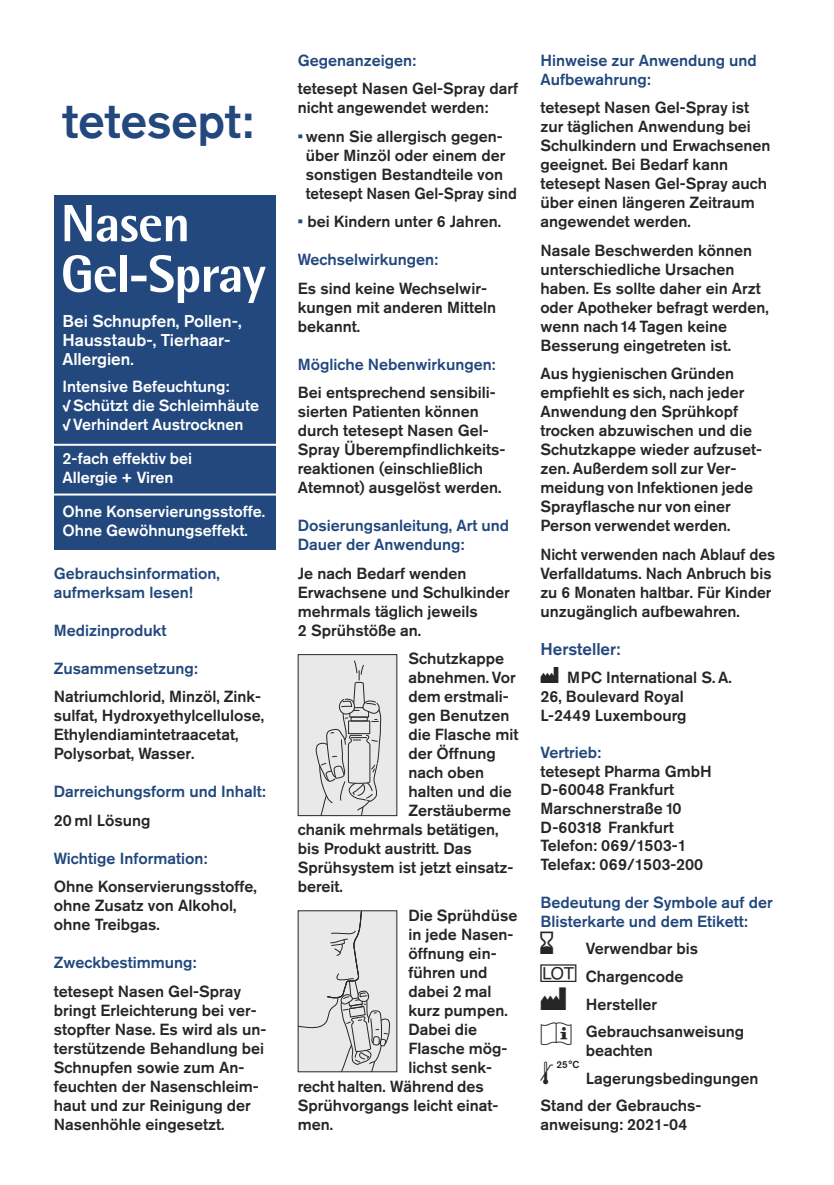
<style>
.page{position:relative;width:834px;height:1185px;background:#fff}
.page>*{position:absolute;margin:0;border:0;box-sizing:border-box;transform-origin:0 0}
.t1{font:800 52.4px/50.6px "Rotis Semi Sans";letter-spacing:-.015em;color:#fff}
.t2{font:42px "Tetelogo";color:#22487e}
.t3{font:24px "Medprotwo";color:#272526}
.t4{font:500 17px/18.6px "Akzidenz Grotesk Pro";color:#fff}
.t5{font:500 17px "Akzidenz Grotesk Pro";color:#22487e}
.t6{font:500 16px/19px "Akzidenz Grotesk Pro";color:#272526}
.t7{font:500 16px/19px "Akzidenz Grotesk Pro";color:#22487e}
.t8{font:500 16px/18.6px "Akzidenz Grotesk Pro";color:#fff}
.t9{font:16px/18.6px "Akzidenz Grotesk Text";color:#fff}
.t10{font:10px "Akzidenz Grotesk Text";color:#272526}
.s1{font-size:16px}
.s2{font-family:"Akzidenz Grotesk Text";font-weight:400}
.s3{color:#22487e}
.s4{font-family:"Medprotwo";font-weight:400;font-size:17px}
.s5{font-family:"Medprotwo";font-weight:400;font-size:28px}
.s6{font-family:"Medprotwo";font-weight:400;font-size:22px}
.s7{font-family:"Medprotwo";font-weight:400;font-size:24px}
</style>
<div class="page">
<div style="left:298px;top:655px;width:98px;height:160px;background:#e9e9e9"></div>
<svg style="left:315px;top:660px;width:66px;height:154px"></svg>
<div style="left:298px;top:654px;width:99px;height:162px;border:1px solid #272526"></div>
<div style="left:298px;top:911px;width:98px;height:160px;background:#e9e9e9"></div>
<svg style="left:300px;top:912px;width:90px;height:158px"></svg>
<div style="left:54px;top:195px;width:221px;height:355px;background:#22487e"></div>
<hr style="left:54px;top:444px;width:227px;height:2px;background:#fff">
<hr style="left:54px;top:493px;width:227px;height:2px;background:#fff">
<h2 class="t2" style="left:62px;top:99px;width:191px">TETESEPT:</h2>
<h1 class="t1" style="left:61px;top:203px;width:206px">Nasen<br>Gel-Spray</h1>
<p class="t4" style="left:62px;top:314px;width:181px">Bei Schnupfen, Pollen-,<br>Hausstaub-, Tierhaar-<br>Allergien<span class="s1">.</span></p>
<p class="t8" style="left:62px;top:379px;width:198px">Intensive Befeuchtung:<br><span class="s2">√</span> Schützt die Schleimhäute <span class="s2">√</span> Verhindert Austrocknen</p>
<p class="t9" style="left:62px;top:451px;width:131px">2-fach effektiv bei<br>Allergie + Viren</p>
<p class="t8" style="left:62px;top:504px;width:204px">Ohne Konservierungsstoffe.<br>Ohne Gewöhnungseffekt.</p>
<p class="t7" style="left:54px;top:565px;width:167px">Gebrauchsinformation, aufmerksam lesen!</p>
<p class="t7" style="left:54px;top:622px;width:114px">Medizinprodukt</p>
<p class="t7" style="left:54px;top:660px;width:145px">Zusammensetzung:</p>
<p class="t6" style="left:54px;top:689px;width:212px">Natriumchlorid, Minzöl, Zink&shy;sulfat, Hydroxyethylcellulose,<br>Ethylendiamintetraacetat,<br>Polysorbat, Wasser.</p>
<p class="t7" style="left:54px;top:784px;width:213px">Darreichungsform und Inhalt:</p>
<p class="t6" style="left:54px;top:812px;width:98px">20 ml Lösung</p>
<p class="t7" style="left:54px;top:850px;width:155px">Wichtige Information:</p>
<p class="t6" style="left:54px;top:879px;width:204px">Ohne Konservierungsstoffe, ohne Zusatz von Alkohol, ohne Treibgas.</p>
<p class="t7" style="left:54px;top:955px;width:144px">Zweckbestimmung:</p>
<p class="t6" style="left:54px;top:983px;width:214px">tetesept Nasen Gel-Spray bringt Erleichterung bei ver&shy;stopfter Nase. Es wird als un&shy;terstützende Behandlung bei<br>Schnupfen sowie zum An&shy;feuchten der Nasenschleim&shy;haut und zur Reinigung der<br>Nasenhöhle eingesetzt.</p>
<p class="t7" style="left:298px;top:52px;width:120px">Gegenanzeigen:</p>
<p class="t6" style="left:298px;top:81px;width:222px">tetesept Nasen Gel-Spray darf nicht angewendet werden:</p>
<p class="t6" style="left:306px;top:128px;width:212px;text-indent:-8px"><span class="s3">•</span> wenn Sie allergisch gegen&shy;über Minzöl oder einem der sonstigen Bestandteile von tetesept Nasen Gel-Spray sind</p>
<p class="t6" style="left:298px;top:214px;width:204px"><span class="s3">•</span> bei Kindern unter 6 Jahren.</p>
<p class="t7" style="left:298px;top:252px;width:142px">Wechselwirkungen:</p>
<p class="t6" style="left:298px;top:280px;width:200px">Es sind keine Wechselwir&shy;kungen mit anderen Mitteln bekannt.</p>
<p class="t7" style="left:298px;top:356px;width:199px">Mögliche Nebenwirkungen:</p>
<p class="t6" style="left:298px;top:385px;width:209px">Bei entsprechend sensibili&shy;sierten Patienten können durch tetesept Nasen Gel-<br>Spray Überempfindlichkeits&shy;reaktionen (einschließlich<br>Atemnot) ausgelöst werden.</p>
<p class="t7" style="left:298px;top:518px;width:213px">Dosierungsanleitung, Art und<br>Dauer der Anwendung:</p>
<p class="t6" style="left:298px;top:565px;width:213px">Je nach Bedarf wenden<br>Erwachsene und Schulkinder mehrmals täglich jeweils<br>2 Sprühstöße an.</p>
<p class="t6" style="left:408px;top:651px;width:97px">Schutzkappe</p>
<p class="t6" style="left:408px;top:670px;width:109px">abnehmen. Vor</p>
<p class="t6" style="left:408px;top:689px;width:102px">dem erstmali-</p>
<p class="t6" style="left:408px;top:708px;width:102px">gen Benutzen</p>
<p class="t6" style="left:408px;top:727px;width:111px">die Flasche mit</p>
<p class="t6" style="left:408px;top:746px;width:89px">der Öffnung</p>
<p class="t6" style="left:408px;top:765px;width:77px">nach oben</p>
<p class="t6" style="left:408px;top:784px;width:105px">halten und die</p>
<p class="t6" style="left:408px;top:803px;width:104px">Zerstäuberme</p>
<p class="t6" style="left:298px;top:822px;width:202px">chanik mehrmals betätigen,</p>
<p class="t6" style="left:298px;top:841px;width:175px">bis Produkt austritt. Das</p>
<p class="t6" style="left:298px;top:860px;width:217px">Sprühsystem ist jetzt einsatz-</p>
<p class="t6" style="left:298px;top:879px;width:46px">bereit.</p>
<p class="t6" style="left:408px;top:907px;width:110px">Die Sprühdüse</p>
<p class="t6" style="left:408px;top:926px;width:106px">in jede Nasen-</p>
<p class="t6" style="left:408px;top:945px;width:90px">öffnung ein-</p>
<p class="t6" style="left:408px;top:964px;width:80px">führen und</p>
<p class="t6" style="left:408px;top:983px;width:84px">dabei 2 mal</p>
<p class="t6" style="left:408px;top:1002px;width:101px">kurz pumpen.</p>
<p class="t6" style="left:408px;top:1021px;width:70px">Dabei die</p>
<p class="t6" style="left:408px;top:1040px;width:101px">Flasche mög-</p>
<p class="t6" style="left:408px;top:1059px;width:85px">lichst senk-</p>
<p class="t6" style="left:298px;top:1078px;width:187px">recht halten. Während des</p>
<p class="t6" style="left:298px;top:1097px;width:202px">Sprühvorgangs leicht einat-</p>
<p class="t6" style="left:298px;top:1116px;width:37px">men.</p>
<p class="t7" style="left:540px;top:52px;width:218px">Hinweise zur Anwendung und<br>Aufbewahrung:</p>
<p class="t6" style="left:540px;top:100px;width:231px">tetesept Nasen Gel-Spray ist zur täglichen Anwendung bei<br>Schulkindern und Erwachsenen geeignet. Bei Bedarf kann tetesept Nasen Gel-Spray auch über einen längeren Zeitraum angewendet werden.</p>
<p class="t6" style="left:540px;top:242px;width:230px">Nasale Beschwerden können unterschiedliche Ursachen haben. Es sollte daher ein Arzt oder Apotheker befragt werden, wenn nach14 Tagen keine<br>Besserung eingetreten ist.</p>
<p class="t6" style="left:540px;top:366px;width:223px">Aus hygienischen Gründen empfiehlt es sich, nach jeder<br>Anwendung den Sprühkopf trocken abzuwischen und die<br>Schutzkappe wieder aufzuset&shy;zen. Außerdem soll zur Ver&shy;meidung von Infektionen jede<br>Sprayflasche nur von einer<br>Person verwendet werden.</p>
<p class="t6" style="left:540px;top:546px;width:236px">Nicht verwenden nach Ablauf des<br>Verfalldatums. Nach Anbruch bis zu 6 Monaten haltbar. Für Kinder unzugänglich aufbewahren.</p>
<p class="t5" style="left:540px;top:642px;width:82px">Hersteller:</p>
<p class="t6" style="left:540px;top:669px;width:193px"><span class="s4">ª</span> MPC International S. A.<br>26, Boulevard Royal<br>L-2449 Luxembourg</p>
<p class="t7" style="left:540px;top:744px;width:62px">Vertrieb:</p>
<p class="t6" style="left:540px;top:763px;width:173px">tetesept Pharma GmbH<br>D-60048 Frankfurt<br>Marschnerstraße 10<br>D-60318 Frankfurt<br>Telefon: 069/1503-1<br>Telefax: 069/1503-200</p>
<p class="t7" style="left:540px;top:894px;width:234px">Bedeutung der Symbole auf der<br>Blisterkarte und dem Etikett:</p>
<p class="t6" style="left:540px;top:936px;width:205px;line-height:27.6px"><span class="s5">V</span> Verwendbar bis<br><span class="s6">L</span> Chargencode<br><span class="s7">ª</span> Hersteller<br><span class="s7">N</span> Gebrauchsanweisung</p>
<p class="t6" style="left:585px;top:1042px;width:69px">beachten</p>
<h3 class="t3" style="left:540px;top:1061px;width:15px">o</h3>
<p class="t10" style="left:556px;top:1061px;width:24px">25°C</p>
<p class="t6" style="left:540px;top:1066px;width:219px;line-height:27.6px;text-indent:45px">Lagerungsbedingungen<br>Stand der Gebrauchs-</p>
<p class="t6" style="left:540px;top:1117px;width:149px">anweisung: 2021-04</p>
</div>
